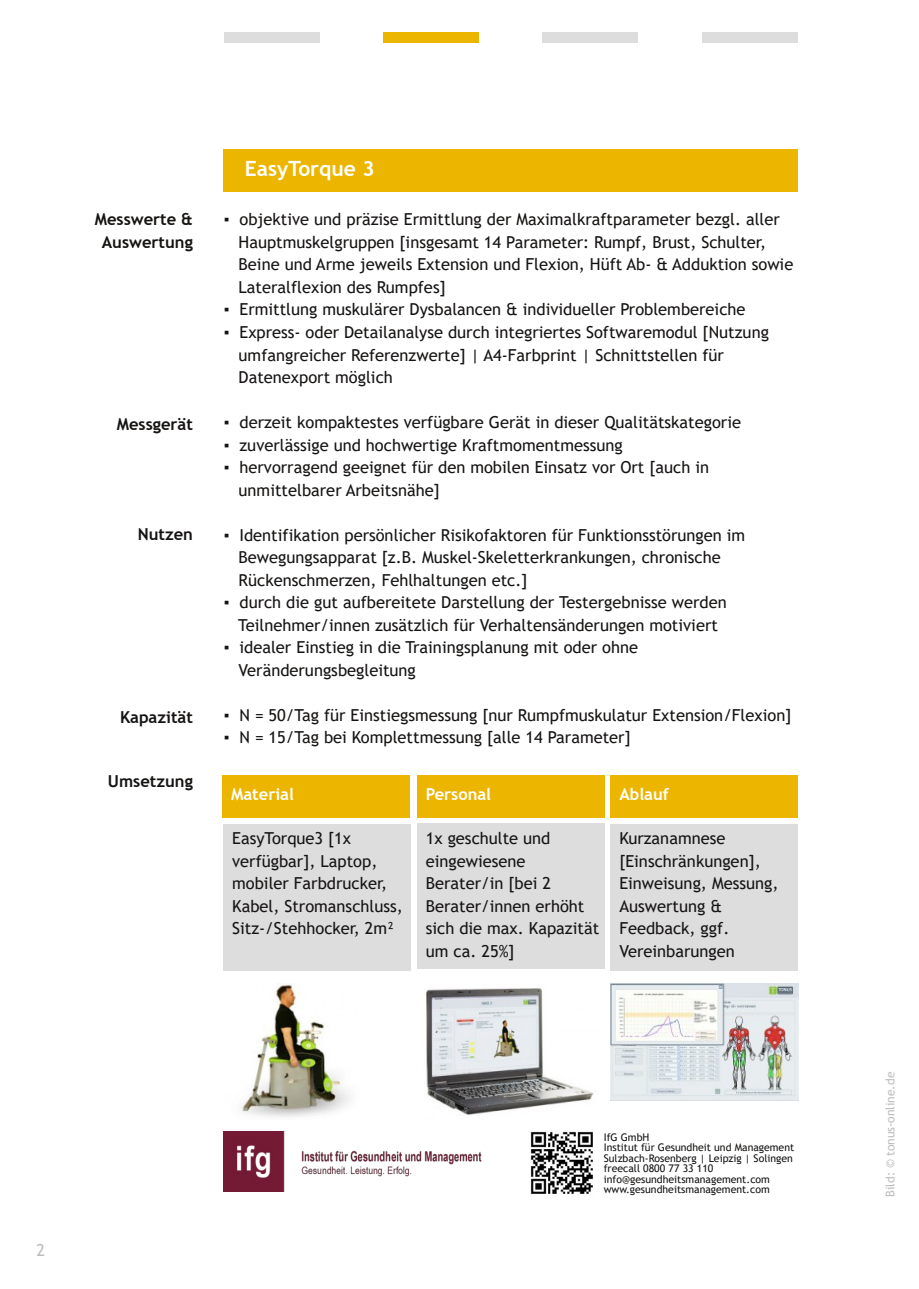
<style>
.page{position:relative;width:919px;height:1289px;background:#fff}
.page>*{position:absolute;margin:0;border:0;box-sizing:border-box;transform-origin:0 0}
.t1{font:700 21px "Trebuchet MS";color:#fff}
.t2{font:16.5px/22.5px "Trebuchet MS";color:#161413}
.t3{font:700 16.5px/22.5px "Trebuchet MS";color:#161413;text-align:center}
.t4{font:700 16.5px "Trebuchet MS";color:#fff}
.t5{font:16.5px "Trebuchet MS";color:#bcbdc0}
.t6{font:12px "Trebuchet MS";color:#bcbdc0}
.t7{font:10.5px/10.5px "Trebuchet MS";color:#161413}
</style>
<div class="page">
<img style="left:224px;top:1131px;width:258px;height:60px">
<img style="left:530px;top:1131px;width:63px;height:63px">
<div style="left:224px;top:149px;width:574px;height:43px;background:#ebb500"></div>
<div style="left:223px;top:774px;width:187px;height:43px;background:#ebb500"></div>
<div style="left:417px;top:774px;width:187px;height:43px;background:#ebb500"></div>
<div style="left:610px;top:774px;width:188px;height:43px;background:#ebb500"></div>
<div style="left:224px;top:823px;width:187px;height:147px;background:#ddddde"></div>
<div style="left:417px;top:823px;width:187px;height:146px;background:#ddddde"></div>
<div style="left:610px;top:823px;width:188px;height:147px;background:#ddddde"></div>
<img style="left:237px;top:983px;width:113px;height:134px">
<img style="left:425px;top:988px;width:169px;height:127px">
<img style="left:610px;top:983px;width:188px;height:117px">
<div style="left:224px;top:32px;width:96px;height:11px;background:#ddddde"></div>
<div style="left:701px;top:32px;width:96px;height:11px;background:#ddddde"></div>
<div style="left:383px;top:32px;width:96px;height:11px;background:#ebb500"></div>
<div style="left:542px;top:32px;width:96px;height:11px;background:#ddddde"></div>
<p class="t3" style="left:95px;top:208px;width:100px">Messwerte &amp;<br>Auswertung</p>
<p class="t3" style="left:117px;top:412px;width:78px">Messgerät</p>
<p class="t3" style="left:138px;top:522px;width:57px">Nutzen</p>
<p class="t3" style="left:120px;top:706px;width:74px">Kapazität</p>
<p class="t3" style="left:108px;top:769px;width:86px">Umsetzung</p>
<p class="t1" style="left:245px;top:156px;width:131px">EasyTorque 3</p>
<p class="t2" style="left:238px;top:208px;width:556px;text-indent:-15px">▪ objektive und präzise Ermittlung der Maximalkraftparameter bezgl. aller Hauptmuskelgruppen [insgesamt 14 Parameter: Rumpf, Brust, Schulter, Beine und Arme jeweils Extension und Flexion, Hüft Ab‐ &amp; Adduktion sowie Lateralflexion des Rumpfes]</p>
<p class="t2" style="left:224px;top:298px;width:523px">▪ Ermittlung muskulärer Dysbalancen &amp; individueller Problembereiche</p>
<p class="t2" style="left:238px;top:321px;width:532px;text-indent:-15px">▪ Express‐ oder Detailanalyse durch integriertes Softwaremodul [Nutzung umfangreicher Referenzwerte] | A4‐Farbprint | Schnittstellen für<br>Datenexport möglich</p>
<p class="t2" style="left:224px;top:411px;width:519px">▪ derzeit kompaktestes verfügbare Gerät in dieser Qualitätskategorie</p>
<p class="t2" style="left:224px;top:433px;width:400px">▪ zuverlässige und hochwertige Kraftmomentmessung</p>
<p class="t2" style="left:238px;top:456px;width:472px;text-indent:-15px">▪ hervorragend geeignet für den mobilen Einsatz vor Ort [auch in unmittelbarer Arbeitsnähe]</p>
<p class="t2" style="left:238px;top:523px;width:508px;text-indent:-15px">▪ Identifikation persönlicher Risikofaktoren für Funktionsstörungen im<br>Bewegungsapparat [z.B. Muskel‐Skeletterkrankungen, chronische<br>Rückenschmerzen, Fehlhaltungen etc.]</p>
<p class="t2" style="left:224px;top:591px;width:504px;text-align:center">▪ durch die gut aufbereitete Darstellung der Testergebnisse werden<br>Teilnehmer/innen zusätzlich für Verhaltensänderungen motiviert</p>
<p class="t2" style="left:238px;top:636px;width:401px;text-indent:-15px">▪ idealer Einstieg in die Trainingsplanung mit oder ohne<br>Veränderungsbegleitung</p>
<p class="t2" style="left:224px;top:703px;width:569px">▪ N = 50/Tag für Einstiegsmessung [nur Rumpfmuskulatur Extension/Flexion]</p>
<p class="t2" style="left:224px;top:726px;width:408px">▪ N = 15/Tag bei Komplettmessung [alle 14 Parameter]</p>
<p class="t4" style="left:231px;top:785px;width:64px">Material</p>
<p class="t4" style="left:426px;top:785px;width:67px">Personal</p>
<p class="t4" style="left:619px;top:785px;width:51px">Ablauf</p>
<p class="t2" style="left:232px;top:827px;width:172px">EasyTorque3 [1x verfügbar], Laptop, mobiler Farbdrucker,<br>Kabel, Stromanschluss,<br>Sitz‐/Stehhocker, 2m²</p>
<p class="t2" style="left:426px;top:827px;width:175px">1x geschulte und eingewiesene<br>Berater/in [bei 2<br>Berater/innen erhöht sich die max. Kapazität um ca. 25%]</p>
<p class="t2" style="left:619px;top:827px;width:160px">Kurzanamnese [Einschränkungen],<br>Einweisung, Messung,<br>Auswertung &amp;<br>Feedback, ggf.<br>Vereinbarungen</p>
<p class="t5" style="left:36px;top:1240px;width:10px">2</p>
<p class="t7" style="left:603px;top:1131px;width:192px">IfG GmbH<br>Institut für Gesundheit und Management<br>Sulzbach‐Rosenberg | Leipzig | Solingen freecall 0800 77 33 110 info@gesundheitsmanagement.com www.gesundheitsmanagement.com</p>
<p class="t6" style="left:883px;top:1196px;width:126px;rotate:-90deg">Bild: © tonus‐online.de</p>
</div>
